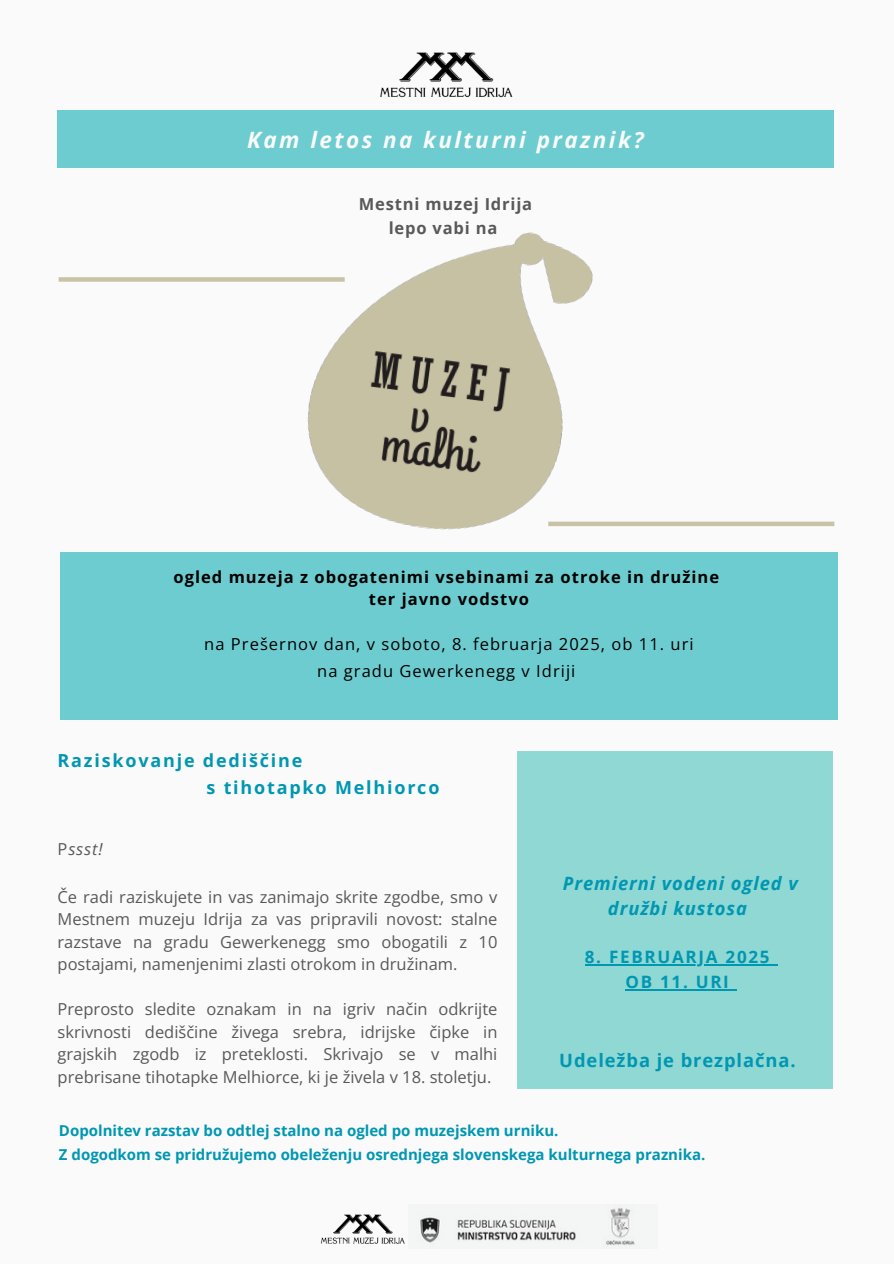
<style>
.page{position:relative;width:894px;height:1264px;background:#fff}
.page>*{position:absolute;margin:0;border:0;box-sizing:border-box;transform-origin:0 0}
.t1{font:italic 700 22.5px "Open Sans";letter-spacing:.11em;color:#fafafa}
.t2{font:italic 700 18.3px/24.8px "Open Sans";letter-spacing:.05em;color:#0097b2;text-align:center}
.t3{font:700 18.3px "Open Sans";letter-spacing:.05em;color:#0097b2}
.t4{font:700 18px/27px "Open Sans";letter-spacing:.1em;color:#0097b2}
.t5{font:700 17.1px/24.8px "Open Sans";letter-spacing:.1em;color:#0097b2;text-align:center}
.t6{font:16.5px/22.5px "Open Sans";color:#595959;text-align:justify}
.t7{font:16.5px "Open Sans";letter-spacing:.065em;color:#000}
.t8{font:700 16.5px/22.5px "Open Sans";letter-spacing:.065em;color:#000;text-align:center}
.t9{font:700 16.5px/24.8px "Open Sans";letter-spacing:.05em;color:#595959;text-align:center}
.t10{font:italic 16.5px "Open Sans";color:#595959}
.t11{font:700 15px "Open Sans";color:#0097b2}
.s1{font-style:normal}
</style>
<div class="page">
<div style="left:0;top:0;width:893px;height:1263px;background:#fafafa"></div>
<div style="left:58px;top:110px;width:775px;height:58px;background:#6ccccf"></div>
<img style="left:380px;top:52px;width:133px;height:46px">
<div style="left:517px;top:751px;width:315px;height:337px;background:#90d8d3"></div>
<hr style="left:584px;top:964px;width:187px;height:1px;background:#0097b2">
<hr style="left:625px;top:989px;width:105px;height:1px;background:#0097b2">
<img style="left:307px;top:232px;width:299px;height:298px">
<div style="left:548px;top:521px;width:286px;height:5px;background:#c9c3a6"></div>
<div style="left:61px;top:552px;width:776px;height:167px;background:#6ccccf"></div>
<div style="left:59px;top:277px;width:285px;height:5px;background:#c9c3a6"></div>
<img style="left:419px;top:1204px;width:216px;height:43px">
<img style="left:320px;top:1214px;width:85px;height:30px">
<p class="t1" style="left:247px;top:123px;width:398px">Kam letos na kulturni praznik?</p>
<p class="t9" style="left:359px;top:191px;width:175px">Mestni muzej Idrija lepo vabi na</p>
<h4 class="t8" style="left:173px;top:565px;width:547px">ogled muzeja z obogatenimi vsebinami za otroke in družine ter javno vodstvo</h4>
<p class="t7" style="left:204px;top:632px;width:490px">na Prešernov dan, v soboto, 8. februarja 2025, ob 11. uri</p>
<p class="t7" style="left:317px;top:659px;width:259px">na gradu Gewerkenegg v Idriji</p>
<h1 class="t4" style="left:206px;top:746px;width:234px;text-indent:-149px">Raziskovanje dediščine<br>s tihotapko Melhiorco</h1>
<h4 class="t10" style="left:58px;top:837px;width:47px"><span class="s1">P</span>ssst!</h4>
<p class="t6" style="left:58px;top:884px;width:441px">Če radi raziskujete in vas zanimajo skrite zgodbe, smo v Mestnem muzeju Idrija za vas pripravili novost: stalne razstave na gradu Gewerkenegg smo obogatili z 10 postajami, namenjenimi zlasti otrokom in družinam.</p>
<p class="t6" style="left:58px;top:997px;width:441px">Preprosto sledite oznakam in na igriv način odkrijte skrivnosti dediščine živega srebra, idrijske čipke in grajskih zgodb iz preteklosti. Skrivajo se v malhi prebrisane tihotapke Melhiorce, ki je živela v 18. stoletju.</p>
<p class="t2" style="left:562px;top:870px;width:236px">Premierni vodeni ogled v družbi kustosa</p>
<p class="t5" style="left:584px;top:944px;width:186px">8. FEBRUARJA 2025<br>OB 11. URI</p>
<h3 class="t3" style="left:559px;top:1047px;width:238px">Udeležba je brezplačna.</h3>
<p class="t11" style="left:59px;top:1119px;width:501px">Dopolnitev razstav bo odtlej stalno na ogled po muzejskem urniku.</p>
<p class="t11" style="left:59px;top:1144px;width:647px">Z dogodkom se pridružujemo obeleženju osrednjega slovenskega kulturnega praznika.</p>
</div>
